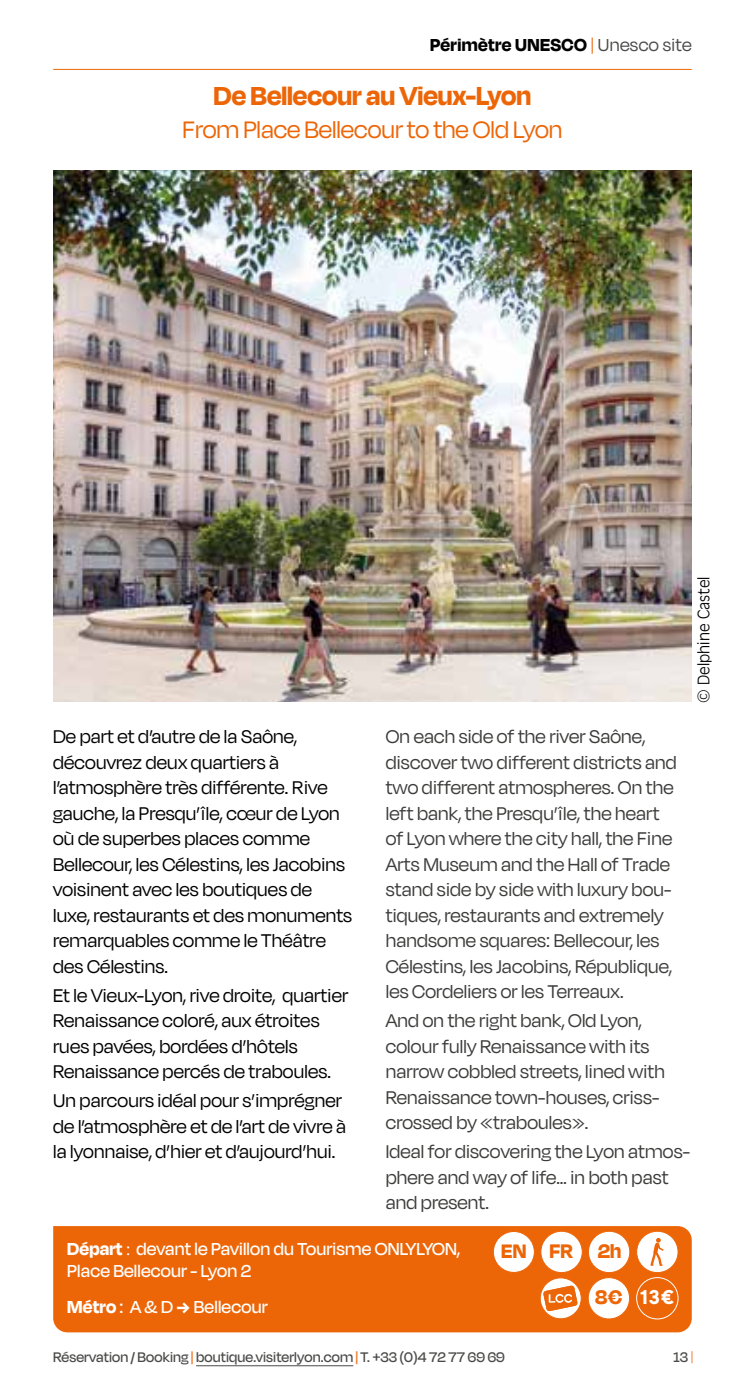
<style>
.page{position:relative;width:745px;height:1382px;background:#fff}
.page>*{position:absolute;margin:0;border:0;box-sizing:border-box;transform-origin:0 0}
.t1{font:700 30px "Degular Display";color:#ec6608}
.t2{font:27.5px "Degular Display";color:#ec6608}
.t3{font:700 22.75px "Degular Display";color:#ec6608}
.t4{font:21.25px/25.5px "Degular Display";letter-spacing:.01em;color:#3c3c3b}
.t5{font:21.25px/25.5px "Degular Display";letter-spacing:.01em;color:#000}
.t6{font:500 20px/22.5px "Degular Display";letter-spacing:.01em;color:#fff}
.t7{font:700 20px "Degular Display";letter-spacing:.02em;color:#000}
.t8{font:700 19.75px "Maax";color:#fff}
.t9{font:300 17.5px "Antique Oli";color:#000}
.t10{font:500 16px "Degular Display";letter-spacing:.01em;color:#4a4a49}
.s1{font-weight:400;color:#f08031}
.s2{font-weight:400;color:#4a4a49}
.s3{font-weight:700}
.s4{font-family:"Maax";font-weight:400;font-size:17.5px}
.s5{font-family:"Maax";font-weight:700;font-size:17.5px}
.s6{font-size:22.5px}
.s7{font-family:"Degular Display";font-size:22.75px;color:#ec6608}
.s8{color:#f08031}
</style>
<div class="page">
<svg style="left:691px;top:1351px;width:1px;height:12px"></svg>
<hr style="left:196px;top:1365px;width:157px;height:1px;background:#4a4a49">
<hr style="left:53px;top:69px;width:638px;height:1px;background:#ec6608">
<div style="left:53px;top:1226px;width:638px;height:106px;background:#ec6608"></div>
<img style="left:53px;top:170px;width:638px;height:532px">
<div style="left:492px;top:1231px;width:42px;height:42px;background:#fff;border:1px solid #ec6608;border-radius:50%"></div>
<div style="left:540px;top:1231px;width:42px;height:42px;background:#fff;border:1px solid #ec6608;border-radius:50%"></div>
<div style="left:587px;top:1231px;width:42px;height:42px;background:#fff;border:1px solid #ec6608;border-radius:50%"></div>
<div style="left:636px;top:1231px;width:42px;height:42px;background:#fff;border:1px solid #ec6608;border-radius:50%"></div>
<svg style="left:650px;top:1238px;width:13px;height:28px"></svg>
<svg style="left:539px;top:1277px;width:42px;height:42px"></svg>
<svg style="left:542px;top:1285px;width:35px;height:26px"></svg>
<div style="left:587px;top:1277px;width:42px;height:42px;background:#fff;border:1px solid #ec6608;border-radius:50%"></div>
<div style="left:636px;top:1277px;width:42px;height:42px;border:1px solid #fff;border-radius:50%"></div>
<p class="t7" style="left:430px;top:33px;width:263px">Périmètre UNESCO <span class="s1">|</span> <span class="s2">Unesco site</span></p>
<h1 class="t1" style="left:213px;top:78px;width:319px">De Bellecour au Vieux-Lyon</h1>
<p class="t2" style="left:182px;top:114px;width:381px">From Place Bellecour to the Old Lyon</p>
<p class="t9" style="left:694px;top:703px;width:128px;rotate:-90deg">© Delphine Castel</p>
<p class="t5" style="left:53px;top:723px;width:300px">De part et d’autre de la Saône, découvrez deux quartiers à l’atmosphère très différente. Rive gauche, la Presqu’île, cœur de Lyon où de superbes places comme<br>Bellecour, les Célestins, les Jacobins voisinent avec les boutiques de luxe, restaurants et des monuments remarquables comme le Théâtre des Célestins.</p>
<p class="t5" style="left:53px;top:982px;width:296px">Et le Vieux-Lyon, rive droite, quartier Renaissance coloré, aux étroites rues pavées, bordées d’hôtels Renaissance percés de traboules.</p>
<p class="t5" style="left:53px;top:1087px;width:294px">Un parcours idéal pour s’imprégner de l’atmosphère et de l’art de vivre à la lyonnaise, d’hier et d’aujourd’hui.</p>
<p class="t4" style="left:385px;top:723px;width:292px">On each side of the river Saône, discover two different districts and two different atmospheres. On the left bank, the Presqu’île, the heart of Lyon where the city hall, the Fine Arts Museum and the Hall of Trade stand side by side with luxury bou&shy;tiques, restaurants and extremely handsome squares: Bellecour, les Célestins, les Jacobins, République, les Cordeliers or les Terreaux.</p>
<p class="t4" style="left:385px;top:1007px;width:280px">And on the right bank, Old Lyon, colour fully Renaissance with its narrow cobbled streets, lined with<br>Renaissance town-houses, criss&shy;crossed by «traboules».</p>
<p class="t4" style="left:385px;top:1138px;width:305px">Ideal for discovering the Lyon atmos&shy;phere and way of life… in both past and present.</p>
<p class="t6" style="left:67px;top:1237px;width:394px"><span class="s3">Départ</span> <span class="s4">:</span> devant le Pavillon du Tourisme ONLYLYON,<br>Place Bellecour - Lyon 2</p>
<p class="t6" style="left:67px;top:1295px;width:202px"><span class="s3">Métro</span> : A &amp; D <span class="s5">-&gt;</span> Bellecour</p>
<p class="t3" style="left:501px;top:1237px;width:121px"><span class="s6">EN</span> FR 2h</p>
<p class="t8" style="left:595px;top:1287px;width:81px"><span class="s7">8€</span> 13€</p>
<p class="t10" style="left:53px;top:1348px;width:453px">Réservation / Booking <span class="s8">|</span> boutique.visiterlyon.com <span class="s8">|</span> T. +33 (0)4 72 77 69 69</p>
<p class="t10" style="left:673px;top:1348px;width:16px">13</p>
</div>
